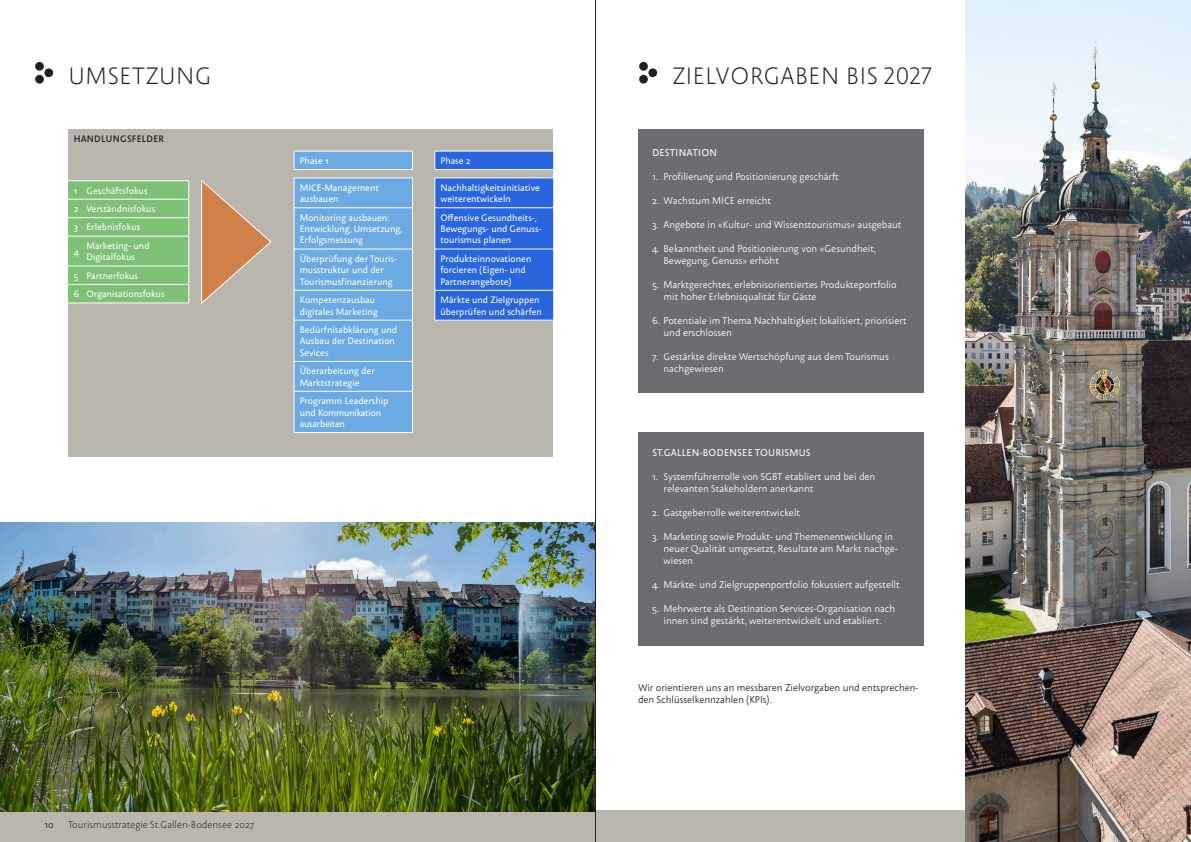
<style>
.page{position:relative;width:1191px;height:842px;background:#fff}
.page>*{position:absolute;margin:0;border:0;box-sizing:border-box;transform-origin:0 0}
.Innenseite-Titel{font:300 24px "abc Alena";letter-spacing:.03em;color:#231f20}
.t1{font:10px/12px "abc Alena";color:#fff}
.Innenseite-Lauftext{font:10px/12px "abc Alena";color:#231f20}
.t2{font:300 10px "abc Alena";color:#231f20}
.Innenseite-Untertite{font:500 10px "abc Alena";letter-spacing:.03em;color:#fff}
.Tabellentext{font:500 9.5px/11.4px "abc Alena";color:#fff}
.Tabellentext-2{font:500 9.5px/11.4px "abc Alena";letter-spacing:-.025em;color:#fff}
.t3{font:600 9.5px "abc Alena";letter-spacing:.03em;color:#231f20}
</style>
<div class="page">
<div style="left:0;top:811px;width:1191px;height:31px;background:#b9b6ad"></div>
<div style="left:35px;top:62px;width:9px;height:9px;background:#231f20;border-radius:50%"></div>
<div style="left:35px;top:75px;width:9px;height:9px;background:#231f20;border-radius:50%"></div>
<div style="left:44px;top:68px;width:9px;height:9px;background:#231f20;border-radius:50%"></div>
<div style="left:68px;top:129px;width:485px;height:328px;background:#b9b6ad"></div>
<div style="left:639px;top:62px;width:9px;height:9px;background:#231f20;border-radius:50%"></div>
<div style="left:639px;top:75px;width:9px;height:9px;background:#231f20;border-radius:50%"></div>
<div style="left:648px;top:68px;width:9px;height:9px;background:#231f20;border-radius:50%"></div>
<div style="left:638px;top:129px;width:285px;height:264px;background:#6c6d70"></div>
<div style="left:638px;top:432px;width:285px;height:214px;background:#6c6d70"></div>
<img style="left:965px;top:0;width:226px;height:842px">
<svg style="left:201px;top:179px;width:70px;height:125px"></svg>
<img style="left:0;top:523px;width:595px;height:289px">
<svg style="left:68px;top:180px;width:121px;height:124px;background:#86c37f"></svg>
<hr style="left:86px;top:303px;width:103px;height:1px;background:#fff">
<svg style="left:294px;top:151px;width:119px;height:282px;background:#71ace1"></svg>
<hr style="left:294px;top:169px;width:119px;height:1px;background:#fff">
<hr style="left:294px;top:207px;width:119px;height:1px;background:#fff">
<hr style="left:294px;top:249px;width:119px;height:1px;background:#fff">
<hr style="left:294px;top:290px;width:119px;height:1px;background:#fff">
<hr style="left:294px;top:320px;width:119px;height:1px;background:#fff">
<hr style="left:294px;top:361px;width:119px;height:1px;background:#fff">
<hr style="left:294px;top:391px;width:119px;height:1px;background:#fff">
<svg style="left:434px;top:151px;width:119px;height:169px;background:#336bdd"></svg>
<hr style="left:434px;top:169px;width:119px;height:1px;background:#fff">
<hr style="left:434px;top:178px;width:119px;height:1px;background:#fff">
<hr style="left:434px;top:178px;width:1px;height:30px;background:#fff">
<hr style="left:434px;top:208px;width:1px;height:41px;background:#fff">
<hr style="left:434px;top:249px;width:1px;height:41px;background:#fff">
<hr style="left:434px;top:290px;width:1px;height:30px;background:#fff">
<hr style="left:435px;top:207px;width:118px;height:1px;background:#fff">
<hr style="left:435px;top:249px;width:118px;height:1px;background:#fff">
<hr style="left:435px;top:290px;width:118px;height:1px;background:#fff">
<hr style="left:434px;top:320px;width:119px;height:1px;background:#fff">
<hr style="left:595px;top:0;width:1px;height:842px;background:#231f20">
<p class="Innenseite-Titel" style="left:68px;top:60px;width:145px">UMSETZUNG</p>
<p class="t3" style="left:74px;top:132px;width:92px">HANDLUNGSFELDER</p>
<p class="Tabellentext" style="left:74px;top:184px;width:5px">1</p>
<p class="Tabellentext" style="left:86px;top:184px;width:63px">Geschäftsfokus</p>
<p class="Tabellentext" style="left:74px;top:203px;width:6px">2</p>
<p class="Tabellentext" style="left:86px;top:203px;width:70px">Verständnisfokus</p>
<p class="Tabellentext" style="left:74px;top:221px;width:6px">3</p>
<p class="Tabellentext" style="left:86px;top:221px;width:55px">Erlebnisfokus</p>
<p class="Tabellentext" style="left:74px;top:245px;width:7px">4</p>
<p class="Tabellentext" style="left:86px;top:240px;width:65px">Marketing- und<br>Digitalfokus</p>
<p class="Tabellentext" style="left:74px;top:269px;width:6px">5</p>
<p class="Tabellentext" style="left:86px;top:269px;width:53px">Partnerfokus</p>
<p class="Tabellentext" style="left:74px;top:288px;width:7px">6</p>
<p class="Tabellentext" style="left:86px;top:288px;width:80px">Organisationsfokus</p>
<p class="Tabellentext" style="left:300px;top:155px;width:31px">Phase 1</p>
<p class="Tabellentext" style="left:300px;top:181px;width:81px">MICE-Management ausbauen</p>
<p class="Tabellentext" style="left:300px;top:211px;width:104px">Monitoring ausbauen:<br>Entwicklung, Umsetzung,<br>Erfolgsmessung</p>
<p class="Tabellentext" style="left:300px;top:252px;width:99px">Überprüfung der Touris&shy;musstruktur und der<br>Tourismusfinanzierung</p>
<p class="Tabellentext" style="left:300px;top:294px;width:80px">Kompetenzausbau digitales Marketing</p>
<p class="Tabellentext" style="left:300px;top:324px;width:99px">Bedürfnisabklärung und<br>Ausbau der Destination<br>Sevices</p>
<p class="Tabellentext" style="left:300px;top:365px;width:77px">Überarbeitung der<br>Marktstrategie</p>
<p class="Tabellentext-2" style="left:300px;top:395px;width:90px">Programm Leadership und Kommunikation ausarbeiten</p>
<p class="Tabellentext" style="left:440px;top:155px;width:32px">Phase 2</p>
<p class="Tabellentext" style="left:440px;top:181px;width:101px">Nachhaltigkeitsinitiative weiterentwickeln</p>
<p class="Tabellentext" style="left:440px;top:211px;width:103px">Offensive Gesundheits-,<br>Bewegungs- und Genuss&shy;tourismus planen</p>
<p class="Tabellentext" style="left:440px;top:252px;width:92px">Produkteinnovationen forcieren (Eigen- und<br>Partnerangebote)</p>
<p class="Tabellentext" style="left:440px;top:294px;width:103px">Märkte und Zielgruppen überprüfen und schärfen</p>
<p class="Innenseite-Lauftext" style="left:45px;top:818px;width:11px">10</p>
<p class="t2" style="left:68px;top:818px;width:187px">Tourismusstrategie St.Gallen-Bodensee 2027</p>
<p class="Innenseite-Titel" style="left:672px;top:60px;width:260px">ZIELVORGABEN BIS 2027</p>
<p class="Innenseite-Untertite" style="left:652px;top:146px;width:66px">DESTINATION</p>
<p class="t1" style="left:652px;top:170px;width:188px">1. Profilierung und Positionierung geschärft</p>
<p class="t1" style="left:652px;top:194px;width:120px">2. Wachstum MICE erreicht</p>
<p class="t1" style="left:652px;top:218px;width:251px">3. Angebote in «Kultur- und Wissenstourismus» ausgebaut</p>
<p class="t1" style="left:663px;top:242px;width:214px;text-indent:-11px">4. Bekanntheit und Positionierung von «Gesundheit,<br>Bewegung, Genuss» erhöht</p>
<p class="t1" style="left:663px;top:278px;width:235px;text-indent:-11px">5. Marktgerechtes, erlebnisorientiertes Produkteportfolio mit hoher Erlebnisqualität für Gäste</p>
<p class="t1" style="left:663px;top:314px;width:245px;text-indent:-11px">6. Potentiale im Thema Nachhaltigkeit lokalisiert, priorisiert und erschlossen</p>
<p class="t1" style="left:663px;top:350px;width:227px;text-indent:-11px">7. Gestärkte direkte Wertschöpfung aus dem Tourismus nachgewiesen</p>
<p class="Innenseite-Untertite" style="left:652px;top:446px;width:160px">ST.GALLEN-BODENSEE TOURISMUS</p>
<p class="t1" style="left:663px;top:470px;width:213px;text-indent:-11px">1. Systemführerrolle von SGBT etabliert und bei den relevanten Stakeholdern anerkannt</p>
<p class="t1" style="left:652px;top:506px;width:149px">2. Gastgeberrolle weiterentwickelt</p>
<p class="t1" style="left:663px;top:530px;width:236px;text-indent:-11px">3. Marketing sowie Produkt- und Themenentwicklung in neuer Qualität umgesetzt, Resultate am Markt nachge&shy;wiesen</p>
<p class="t1" style="left:652px;top:578px;width:249px">4. Märkte- und Zielgruppenportfolio fokussiert aufgestellt</p>
<p class="t1" style="left:652px;top:602px;width:244px;text-align:center">5. Mehrwerte als Destination Services-Organisation nach innen sind gestärkt, weiterentwickelt und etabliert.</p>
<p class="Innenseite-Lauftext" style="left:638px;top:682px;width:282px">Wir orientieren uns an messbaren Zielvorgaben und entsprechen&shy;den Schlüsselkennzahlen (KPIs).</p>
</div>
